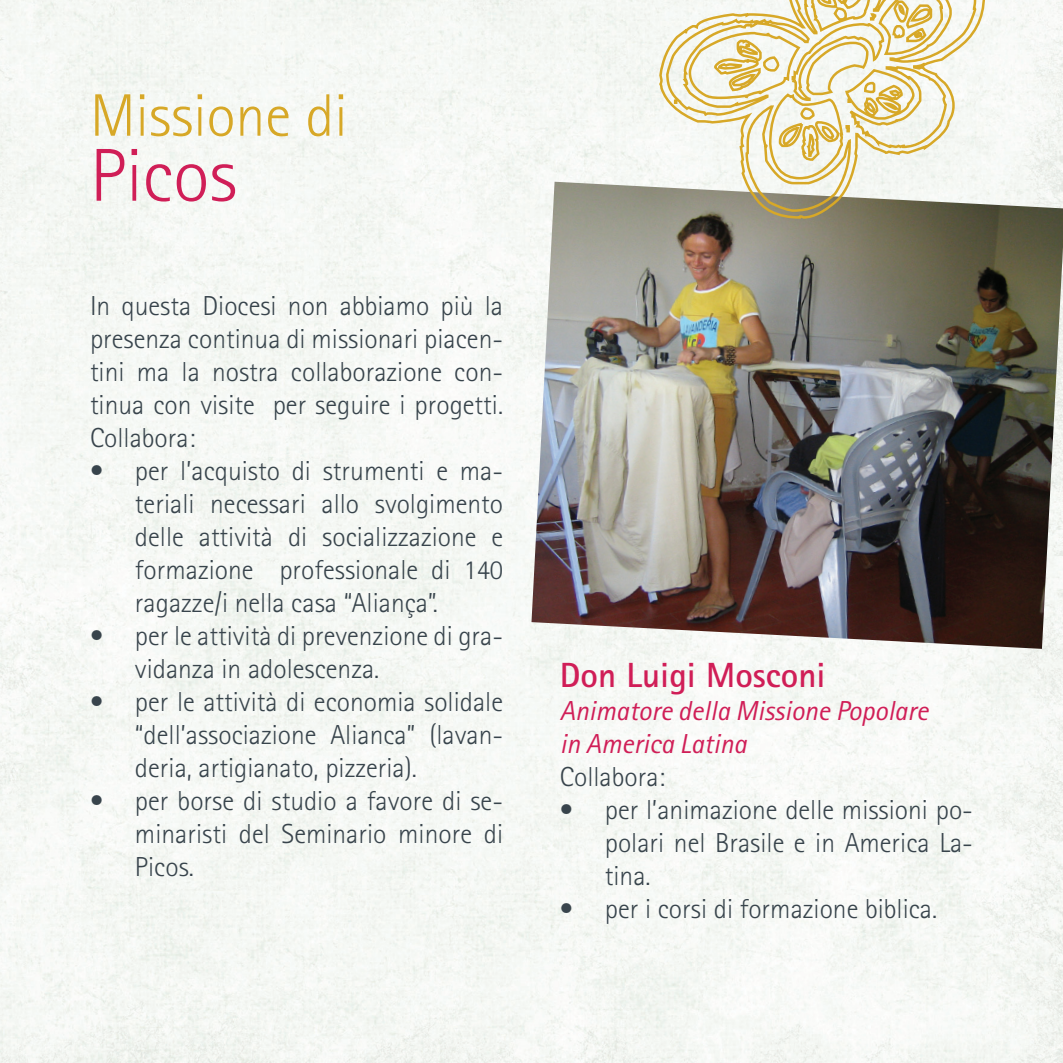
<style>
.page{position:relative;width:1063px;height:1063px;background:#f5f8f5}
.page>*{position:absolute;margin:0;border:0;box-sizing:border-box;transform-origin:0 0}
.t1{font:300 75px "Rotis Sans Serif";color:#d01e57}
.t2{font:300 60px "Rotis Sans Serif";color:#d7a827}
.t3{font:700 35px "Rotis Sans Serif";color:#d01e57}
.t4{font:300 27.5px/33px "Rotis Sans Serif";color:#38444c;text-align:justify}
.t5{font:italic 27.5px/33px "Rotis Sans Serif";color:#d01e57}
</style>
<div class="page">
<img style="left:531px;top:182px;width:532px;height:467px">
<svg style="left:658px;top:0;width:328px;height:220px"></svg>
<h2 class="t2" style="left:90px;top:81px;width:259px">Missione di</h2>
<h1 class="t1" style="left:90px;top:132px;width:149px">Picos</h1>
<p class="t4" style="left:90px;top:289px;width:415px">In questa Diocesi non abbiamo più la presenza continua di missionari piacen&shy;tini ma la nostra collaborazione con&shy;tinua con visite per seguire i progetti.<br>Collabora:</p>
<p class="t4" style="left:135px;top:454px;width:370px;text-indent:-45px">• per l’acquisto di strumenti e ma&shy;teriali necessari allo svolgimento delle attività di socializzazione e formazione professionale di 140 ragazze/i nella casa “Aliança”.</p>
<p class="t4" style="left:135px;top:619px;width:370px;text-indent:-45px">• per le attività di prevenzione di gra&shy;vidanza in adolescenza.</p>
<p class="t4" style="left:135px;top:685px;width:370px;text-indent:-45px">• per le attività di economia solidale “dell’associazione Alianca” (lavan&shy;deria, artigianato, pizzeria).</p>
<p class="t4" style="left:135px;top:784px;width:370px;text-indent:-45px">• per borse di studio a favore di se&shy;minaristi del Seminario minore di Picos.</p>
<p class="t3" style="left:560px;top:653px;width:267px">Don Luigi Mosconi</p>
<p class="t5" style="left:560px;top:694px;width:370px">Animatore della Missione Popolare in America Latina</p>
<p class="t4" style="left:560px;top:760px;width:107px">Collabora:</p>
<p class="t4" style="left:605px;top:793px;width:370px;text-indent:-45px">• per l’animazione delle missioni po&shy;polari nel Brasile e in America La&shy;tina.</p>
<p class="t4" style="left:560px;top:892px;width:379px">• per i corsi di formazione biblica.</p>
</div>
